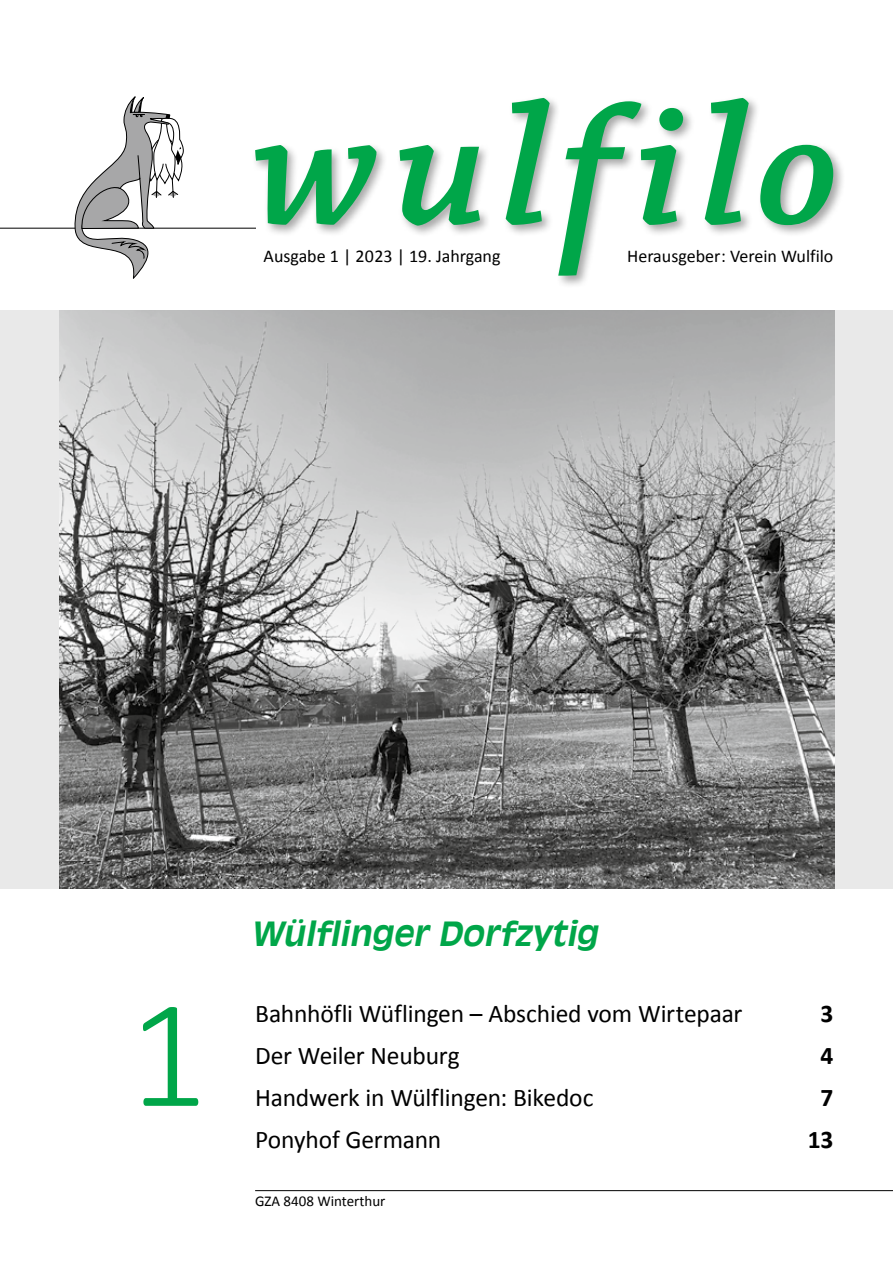
<style>
.page{position:relative;width:893px;height:1263px;background:#fff}
.page>*{position:absolute;margin:0;border:0;box-sizing:border-box;transform-origin:0 0}
.t1{font:300 155.4px "Calibri";color:#00a649}
.t2{font:italic 700 33px "Antique Olive";color:#00a649}
.t3{font:25.5px "Calibri";letter-spacing:-.01em;color:#000}
.t4{font:700 25.5px "Calibri";color:#000}
.t5{font:18px "Calibri";color:#000}
.t6{font:15px "Calibri";color:#000}
</style>
<div class="page">
<div style="left:0;top:310px;width:893px;height:579px;background:#e9e9e9"></div>
<svg style="left:255px;top:98px;width:578px;height:178px"></svg>
<hr style="left:0;top:228px;width:255px;height:1px;background:#000">
<svg style="left:73px;top:96px;width:111px;height:183px"></svg>
<hr style="left:255px;top:1190px;width:638px;height:1px;background:#000">
<img style="left:60px;top:310px;width:775px;height:579px">
<p class="t5" style="left:264px;top:243px;width:238px">Ausgabe 1 | 2023 | 19. Jahrgang</p>
<p class="t5" style="left:627px;top:243px;width:208px">Herausgeber: Verein Wulfilo</p>
<h1 class="t1" style="left:129px;top:958px;width:80px">1</h1>
<p class="t2" style="left:250px;top:914px;width:356px">Wülflinger Dorfzytig</p>
<p class="t3" style="left:255px;top:996px;width:489px">Bahnhöfli Wüflingen – Abschied vom Wirtepaar</p>
<p class="t4" style="left:820px;top:995px;width:14px">3</p>
<p class="t3" style="left:255px;top:1038px;width:206px">Der Weiler Neuburg</p>
<p class="t4" style="left:820px;top:1037px;width:14px">4</p>
<p class="t3" style="left:255px;top:1080px;width:340px">Handwerk in Wülflingen: Bikedoc</p>
<p class="t4" style="left:820px;top:1079px;width:14px">7</p>
<p class="t3" style="left:255px;top:1122px;width:188px">Ponyhof Germann</p>
<p class="t4" style="left:808px;top:1121px;width:27px">13</p>
<p class="t6" style="left:255px;top:1190px;width:132px">GZA 8408 Winterthur</p>
</div>
